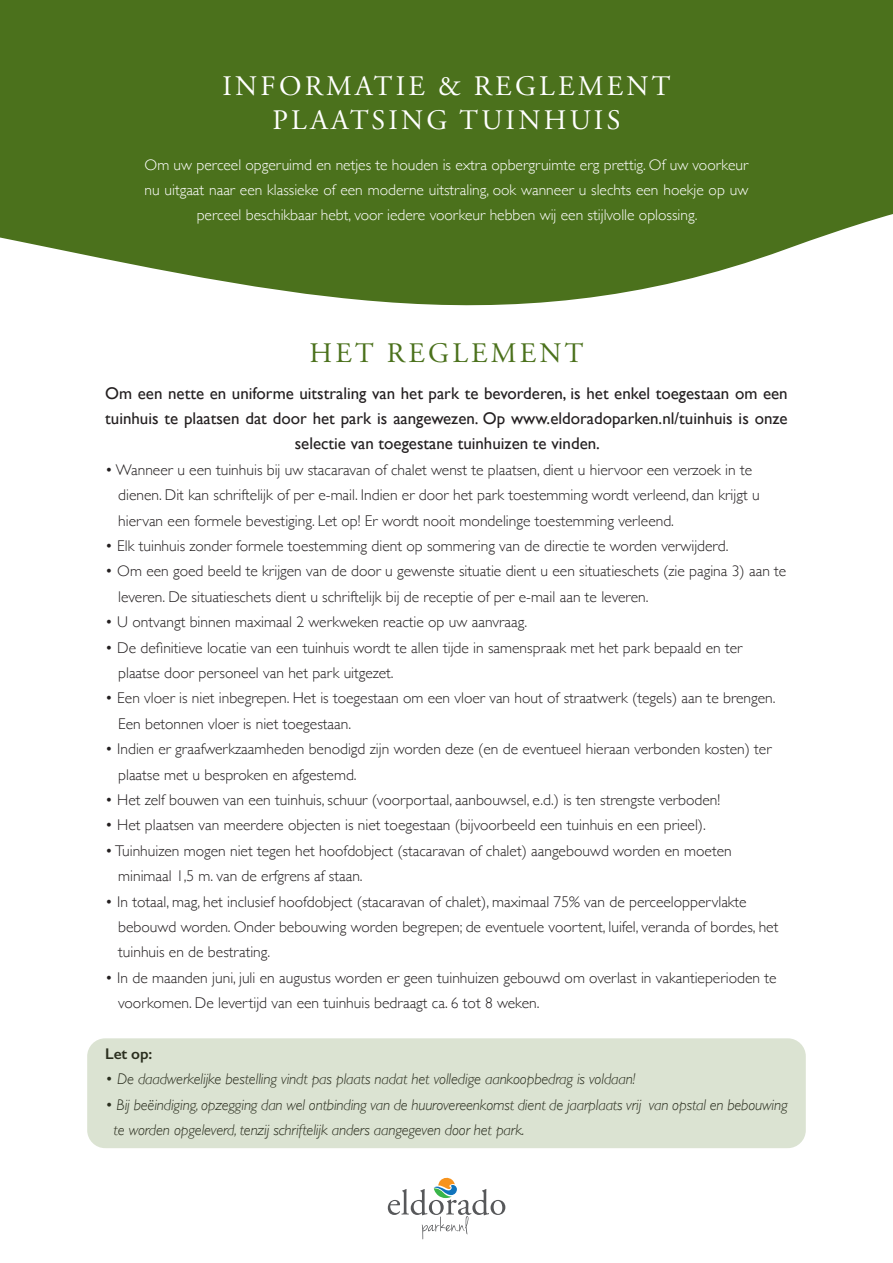
<style>
.page{position:relative;width:893px;height:1263px;background:#fff}
.page>*{position:absolute;margin:0;border:0;box-sizing:border-box;transform-origin:0 0}
.t1{font:28.2px/33.9px "Adobe Garamond Pro";letter-spacing:.115em;color:#fff;text-align:center}
.t2{font:28.2px "Adobe Garamond Pro";letter-spacing:.115em;color:#4b711c}
.t3{font:16.95px/25.3px "Gill Sans";color:#231f20;text-align:center}
.t4{font:300 15.45px/25.3px "Gill Sans";color:#231f20}
.t5{font:italic 300 15.45px/25.3px "Gill Sans";letter-spacing:-.01em;color:#231f20}
.t6{font:300 15.45px/25.3px "Gill Sans";color:#fff;text-align:center}
.t7{font:600 15.45px "Gill Sans";color:#231f20}
</style>
<div class="page">
<svg style="left:0;top:0;width:893px;height:306px;background:#5c7e32"></svg>
<svg style="left:388px;top:1178px;width:117px;height:61px"></svg>
<div style="left:87px;top:1038px;width:719px;height:110px;background:#dbe3d2;border-radius:18px"></div>
<h1 class="t1" style="left:223px;top:70px;width:449px">INFORMATIE &amp; REGLEMENT<br>PLAATSING TUINHUIS</h1>
<p class="t6" style="left:145px;top:151px;width:605px">Om uw perceel opgeruimd en netjes te houden is extra opbergruimte erg prettig. Of uw voorkeur nu uitgaat naar een klassieke of een moderne uitstraling, ook wanneer u slechts een hoekje op uw perceel beschikbaar hebt, voor iedere voorkeur hebben wij een stijlvolle oplossing.</p>
<h1 class="t2" style="left:309px;top:336px;width:275px">HET REGLEMENT</h1>
<p class="t3" style="left:105px;top:380px;width:684px">Om een nette en uniforme uitstraling van het park te bevorderen, is het enkel toegestaan om een tuinhuis te plaatsen dat door het park is aangewezen. Op www.eldoradoparken.nl/tuinhuis is onze selectie van toegestane tuinhuizen te vinden.</p>
<p class="t4" style="left:118px;top:456px;width:643px;text-indent:-13px">• Wanneer u een tuinhuis bij uw stacaravan of chalet wenst te plaatsen, dient u hiervoor een verzoek in te dienen. Dit kan schriftelijk of per e-mail. Indien er door het park toestemming wordt verleend, dan krijgt u hiervan een formele bevestiging. Let op! Er wordt nooit mondelinge toestemming verleend.</p>
<p class="t4" style="left:105px;top:533px;width:625px">• Elk tuinhuis zonder formele toestemming dient op sommering van de directie te worden verwijderd.</p>
<p class="t4" style="left:118px;top:558px;width:670px;text-indent:-13px">• Om een goed beeld te krijgen van de door u gewenste situatie dient u een situatieschets (zie pagina 3) aan te leveren. De situatieschets dient u schriftelijk bij de receptie of per e-mail aan te leveren.</p>
<p class="t4" style="left:105px;top:609px;width:423px">• U ontvangt binnen maximaal 2 werkweken reactie op uw aanvraag.</p>
<p class="t4" style="left:118px;top:634px;width:626px;text-indent:-13px">• De definitieve locatie van een tuinhuis wordt te allen tijde in samenspraak met het park bepaald en ter plaatse door personeel van het park uitgezet.</p>
<p class="t4" style="left:118px;top:685px;width:659px;text-indent:-13px">• Een vloer is niet inbegrepen. Het is toegestaan om een vloer van hout of straatwerk (tegels) aan te brengen.<br>Een betonnen vloer is niet toegestaan.</p>
<p class="t4" style="left:118px;top:736px;width:655px;text-indent:-13px">• Indien er graafwerkzaamheden benodigd zijn worden deze (en de eventueel hieraan verbonden kosten) ter plaatse met u besproken en afgestemd.</p>
<p class="t4" style="left:105px;top:787px;width:616px">• Het zelf bouwen van een tuinhuis, schuur (voorportaal, aanbouwsel, e.d.) is ten strengste verboden!</p>
<p class="t4" style="left:105px;top:812px;width:602px">• Het plaatsen van meerdere objecten is niet toegestaan (bijvoorbeeld een tuinhuis en een prieel).</p>
<p class="t4" style="left:118px;top:837px;width:615px;text-indent:-13px">• Tuinhuizen mogen niet tegen het hoofdobject (stacaravan of chalet) aangebouwd worden en moeten minimaal 1,5 m. van de erfgrens af staan.</p>
<p class="t4" style="left:118px;top:888px;width:662px;text-indent:-13px">• In totaal, mag, het inclusief hoofdobject (stacaravan of chalet), maximaal 75% van de perceeloppervlakte bebouwd worden. Onder bebouwing worden begrepen; de eventuele voortent, luifel, veranda of bordes, het tuinhuis en de bestrating.</p>
<p class="t4" style="left:118px;top:964px;width:660px;text-indent:-13px">• In de maanden juni, juli en augustus worden er geen tuinhuizen gebouwd om overlast in vakantieperioden te voorkomen. De levertijd van een tuinhuis bedraagt ca. 6 tot 8 weken.</p>
<p class="t7" style="left:105px;top:1044px;width:48px">Let op:</p>
<p class="t5" style="left:105px;top:1067px;width:531px">• De daadwerkelijke bestelling vindt pas plaats nadat het volledige aankoopbedrag is voldaan!</p>
<p class="t5" style="left:114px;top:1092px;width:676px;text-indent:-8px">• Bij beëindiging, opzegging dan wel ontbinding van de huurovereenkomst dient de jaarplaats vrij van opstal en bebouwing te worden opgeleverd, tenzij schriftelijk anders aangegeven door het park.</p>
</div>
